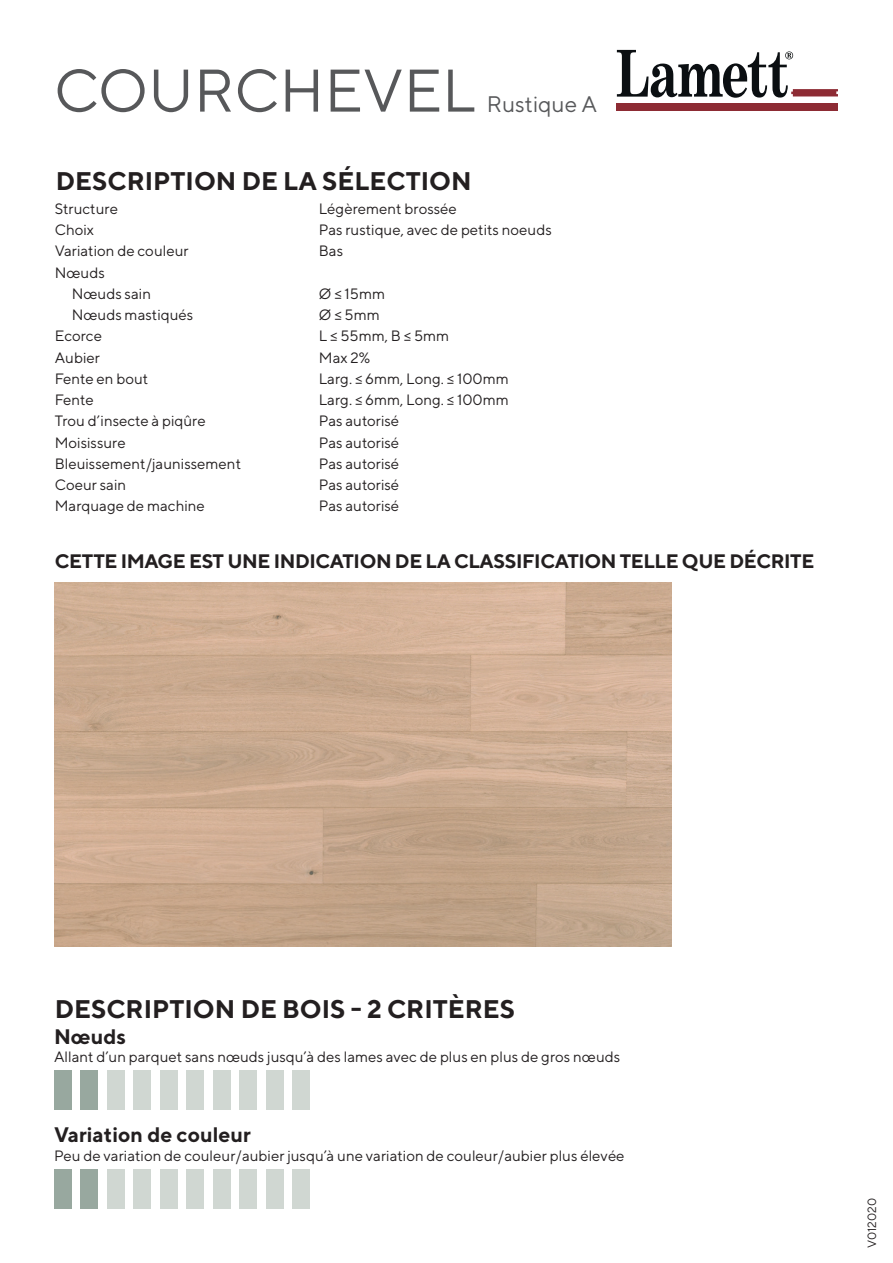
<style>
.page{position:relative;width:893px;height:1263px;background:#fff}
.page>*{position:absolute;margin:0;border:0;box-sizing:border-box;transform-origin:0 0}
.t1{font:60px "TT Norms";color:#57585a}
.Table_text{font:700 25.5px "TT Norms";color:#231f20}
.t2{font:22.5px "TT Norms";color:#57585a}
.Table_text-2{font:700 21px "TT Norms";color:#231f20}
.Table_text-3{font:700 19.5px "TT Norms";letter-spacing:-.02em;color:#231f20}
.Table_text-4{font:15px "TT Norms";color:#231f20}
.t3{font:12px "TT Norms";color:#231f20}
</style>
<div class="page">
<div style="left:616px;top:104px;width:222px;height:7px;background:#8d2b34"></div>
<svg style="left:617px;top:50px;width:221px;height:48px"></svg>
<div style="left:54px;top:1070px;width:18px;height:40px;background:#98a89f"></div>
<div style="left:54px;top:1169px;width:18px;height:40px;background:#98a89f"></div>
<div style="left:80px;top:1070px;width:18px;height:40px;background:#98a89f"></div>
<div style="left:80px;top:1169px;width:18px;height:40px;background:#98a89f"></div>
<div style="left:107px;top:1070px;width:18px;height:40px;background:#d0d7d2"></div>
<div style="left:107px;top:1169px;width:18px;height:40px;background:#d0d7d2"></div>
<div style="left:133px;top:1070px;width:18px;height:40px;background:#d0d7d2"></div>
<div style="left:133px;top:1169px;width:18px;height:40px;background:#d0d7d2"></div>
<div style="left:160px;top:1070px;width:18px;height:40px;background:#d0d7d2"></div>
<div style="left:160px;top:1169px;width:18px;height:40px;background:#d0d7d2"></div>
<div style="left:186px;top:1070px;width:18px;height:40px;background:#d0d7d2"></div>
<div style="left:186px;top:1169px;width:18px;height:40px;background:#d0d7d2"></div>
<div style="left:213px;top:1070px;width:18px;height:40px;background:#d0d7d2"></div>
<div style="left:213px;top:1169px;width:18px;height:40px;background:#d0d7d2"></div>
<div style="left:239px;top:1070px;width:18px;height:40px;background:#d0d7d2"></div>
<div style="left:239px;top:1169px;width:18px;height:40px;background:#d0d7d2"></div>
<div style="left:265px;top:1070px;width:18px;height:40px;background:#d0d7d2"></div>
<div style="left:265px;top:1169px;width:18px;height:40px;background:#d0d7d2"></div>
<div style="left:292px;top:1070px;width:18px;height:40px;background:#d0d7d2"></div>
<div style="left:292px;top:1169px;width:18px;height:40px;background:#d0d7d2"></div>
<img style="left:54px;top:583px;width:617px;height:363px">
<p class="t1" style="left:54px;top:54px;width:423px">COURCHEVEL</p>
<p class="t2" style="left:487px;top:90px;width:112px">Rustique A</p>
<p class="Table_text" style="left:56px;top:165px;width:417px">DESCRIPTION DE LA SÉLECTION</p>
<p class="Table_text-4" style="left:55px;top:199px;width:65px">Structure</p>
<p class="Table_text-4" style="left:319px;top:199px;width:139px">Légèrement brossée</p>
<p class="Table_text-4" style="left:55px;top:221px;width:41px">Choix</p>
<p class="Table_text-4" style="left:319px;top:221px;width:234px">Pas rustique, avec de petits noeuds</p>
<p class="Table_text-4" style="left:55px;top:242px;width:135px">Variation de couleur</p>
<p class="Table_text-4" style="left:319px;top:242px;width:26px">Bas</p>
<p class="Table_text-4" style="left:55px;top:263px;width:52px">Nœuds</p>
<p class="Table_text-4" style="left:72px;top:284px;width:81px">Nœuds sain</p>
<p class="Table_text-4" style="left:319px;top:284px;width:68px">Ø ≤ 15mm</p>
<p class="Table_text-4" style="left:72px;top:306px;width:123px">Nœuds mastiqués</p>
<p class="Table_text-4" style="left:319px;top:306px;width:62px">Ø ≤ 5mm</p>
<p class="Table_text-4" style="left:55px;top:327px;width:49px">Ecorce</p>
<p class="Table_text-4" style="left:319px;top:327px;width:132px">L ≤ 55mm, B ≤ 5mm</p>
<p class="Table_text-4" style="left:55px;top:348px;width:47px">Aubier</p>
<p class="Table_text-4" style="left:319px;top:348px;width:53px">Max 2%</p>
<p class="Table_text-4" style="left:55px;top:369px;width:95px">Fente en bout</p>
<p class="Table_text-4" style="left:319px;top:369px;width:191px">Larg. ≤ 6mm, Long. ≤ 100mm</p>
<p class="Table_text-4" style="left:55px;top:391px;width:40px">Fente</p>
<p class="Table_text-4" style="left:319px;top:391px;width:191px">Larg. ≤ 6mm, Long. ≤ 100mm</p>
<p class="Table_text-4" style="left:55px;top:412px;width:152px">Trou d’insecte à piqûre</p>
<p class="Table_text-4" style="left:319px;top:412px;width:82px">Pas autorisé</p>
<p class="Table_text-4" style="left:55px;top:433px;width:73px">Moisissure</p>
<p class="Table_text-4" style="left:319px;top:433px;width:82px">Pas autorisé</p>
<p class="Table_text-4" style="left:55px;top:454px;width:188px">Bleuissement/jaunissement</p>
<p class="Table_text-4" style="left:319px;top:454px;width:82px">Pas autorisé</p>
<p class="Table_text-4" style="left:55px;top:476px;width:73px">Coeur sain</p>
<p class="Table_text-4" style="left:319px;top:476px;width:82px">Pas autorisé</p>
<p class="Table_text-4" style="left:55px;top:497px;width:152px">Marquage de machine</p>
<p class="Table_text-4" style="left:319px;top:497px;width:82px">Pas autorisé</p>
<p class="Table_text-3" style="left:55px;top:549px;width:761px">CETTE IMAGE EST UNE INDICATION DE LA CLASSIFICATION TELLE QUE DÉCRITE</p>
<p class="Table_text" style="left:55px;top:993px;width:462px">DESCRIPTION DE BOIS - 2 CRITÈRES</p>
<p class="Table_text-2" style="left:54px;top:1024px;width:73px">Nœuds</p>
<p class="Table_text-4" style="left:54px;top:1048px;width:568px">Allant d’un parquet sans nœuds jusqu’à des lames avec de plus en plus de gros nœuds</p>
<p class="Table_text-2" style="left:54px;top:1122px;width:198px">Variation de couleur</p>
<p class="Table_text-4" style="left:54px;top:1146px;width:572px">Peu de variation de couleur/aubier jusqu’à une variation de couleur/aubier plus élevée</p>
<p class="t3" style="left:865px;top:1248px;width:52px;rotate:-90deg">V012020</p>
</div>
